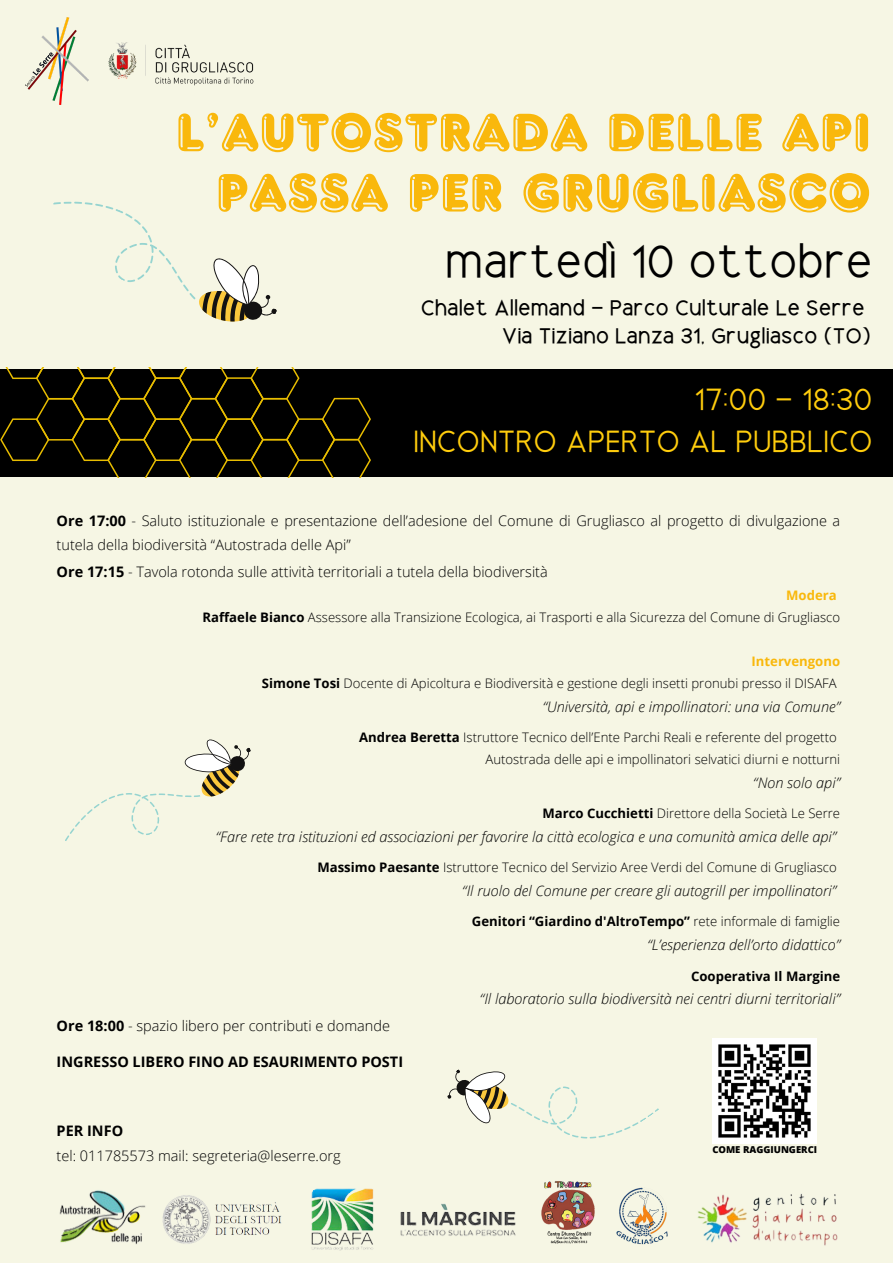
<style>
.page{position:relative;width:893px;height:1263px;background:#f6f6e4}
.page>*{position:absolute;margin:0;border:0;box-sizing:border-box;transform-origin:0 0}
.t1{font:56.18px "Frankfurter Com Highlight";color:#f9b80c}
.t2{font:44.17px "Dotcom";color:#000}
.t3{font:29.4px "Dotcom";color:#ffcd0d}
.t4{font:700 20.25px "Dotcom";color:#000}
.t5{font:300 14.48px/24.3px "Open Sans";color:#000}
.t6{font:italic 300 14.48px "Open Sans";color:#000}
.t7{font:700 14.48px "Open Sans";color:#000}
.t8{font:300 13.12px "Open Sans";color:#000}
.t9{font:700 13.12px "Open Sans";color:#000}
.t10{font:700 13.12px "Open Sans";color:#f9b80c}
.t11{font:800 9.52px "Open Sans";color:#000}
.s1{font-weight:700}
.s2{font-weight:300}
</style>
<div class="page">
<img style="left:25px;top:18px;width:64px;height:87px">
<img style="left:59px;top:1190px;width:87px;height:55px">
<img style="left:162px;top:1195px;width:119px;height:49px">
<img style="left:400px;top:1203px;width:116px;height:33px">
<img style="left:541px;top:1181px;width:54px;height:63px">
<img style="left:311px;top:1188px;width:63px;height:63px">
<img style="left:616px;top:1187px;width:52px;height:58px">
<img style="left:108px;top:42px;width:146px;height:44px">
<svg style="left:447px;top:1069px;width:212px;height:70px"></svg>
<div style="left:0;top:369px;width:893px;height:107px;background:#000"></div>
<svg style="left:65px;top:739px;width:186px;height:102px"></svg>
<svg style="left:0;top:368px;width:370px;height:109px"></svg>
<svg style="left:53px;top:201px;width:224px;height:121px"></svg>
<img style="left:697px;top:1193px;width:141px;height:53px">
<img style="left:712px;top:1038px;width:105px;height:105px">
<p class="t1" style="left:176px;top:98px;width:697px">L’AUTOSTRADA DELLE API</p>
<p class="t1" style="left:216px;top:158px;width:656px">PASSA PER GRUGLIASCO</p>
<p class="t2" style="left:445px;top:255px;width:429px">martedì 10 ottobre</p>
<p class="t4" style="left:421px;top:305px;width:445px">Chalet Allemand - Parco Culturale Le Serre</p>
<p class="t4" style="left:502px;top:333px;width:371px">Via Tiziano Lanza 31, Grugliasco (TO)</p>
<p class="t3" style="left:694px;top:395px;width:180px">17:00 - 18:30</p>
<p class="t3" style="left:413px;top:436px;width:460px">INCONTRO APERTO AL PUBBLICO</p>
<p class="t5" style="left:57px;top:508px;width:785px"><span class="s1">Ore 17:00</span> - Saluto istituzionale e presentazione dell’adesione del Comune di Grugliasco al progetto di divulgazione a tutela della biodiversità “Autostrada delle Api”</p>
<p class="t5" style="left:57px;top:560px;width:493px"><span class="s1">Ore 17:15</span> - Tavola rotonda sulle attività territoriali a tutela della biodiversità</p>
<p class="t10" style="left:786px;top:586px;width:52px">Modera</p>
<p class="t8" style="left:202px;top:608px;width:639px"><span class="s1">Raffaele Bianco</span> Assessore alla Transizione Ecologica, ai Trasporti e alla Sicurezza del Comune di Grugliasco</p>
<p class="t10" style="left:751px;top:652px;width:90px">Intervengono</p>
<p class="t8" style="left:262px;top:674px;width:576px"><span class="s1">Simone Tosi</span> Docente di Apicoltura e Biodiversità e gestione degli insetti pronubi presso il DISAFA</p>
<p class="t6" style="left:543px;top:696px;width:299px">“Università, api e impollinatori: una via Comune”</p>
<p class="t8" style="left:359px;top:728px;width:479px"><span class="s1">Andrea Beretta</span> Istruttore Tecnico dell’Ente Parchi Reali e referente del progetto</p>
<p class="t8" style="left:485px;top:750px;width:356px">Autostrada delle api e impollinatori selvatici diurni e notturni</p>
<p class="t6" style="left:753px;top:773px;width:88px">“Non solo api”</p>
<p class="t8" style="left:542px;top:804px;width:299px"><span class="s1">Marco Cucchietti</span> Direttore della Società Le Serre</p>
<p class="t6" style="left:216px;top:827px;width:622px">“Fare rete tra istituzioni ed associazioni per favorire la città ecologica e una comunità amica delle api”</p>
<p class="t8" style="left:317px;top:858px;width:521px"><span class="s1">Massimo Paesante</span> Istruttore Tecnico del Servizio Aree Verdi del Comune di Grugliasco</p>
<p class="t6" style="left:462px;top:881px;width:376px">“Il ruolo del Comune per creare gli autogrill per impollinatori”</p>
<p class="t9" style="left:472px;top:912px;width:370px">Genitori “Giardino d'AltroTempo” <span class="s2">rete informale di famiglie</span></p>
<p class="t6" style="left:647px;top:935px;width:194px">“L’esperienza dell’orto didattico”</p>
<p class="t9" style="left:691px;top:966px;width:150px">Cooperativa Il Margine</p>
<p class="t6" style="left:480px;top:989px;width:362px">“Il laboratorio sulla biodiversità nei centri diurni territoriali”</p>
<p class="t5" style="left:57px;top:1013px;width:335px"><span class="s1">Ore 18:00</span> - spazio libero per contributi e domande</p>
<p class="t7" style="left:57px;top:1052px;width:348px">INGRESSO LIBERO FINO AD ESAURIMENTO POSTI</p>
<p class="t7" style="left:57px;top:1121px;width:68px">PER INFO</p>
<p class="t5" style="left:57px;top:1143px;width:286px">tel: 011785573 mail: segreteria@leserre.org</p>
<p class="t11" style="left:712px;top:1142px;width:106px">COME RAGGIUNGERCI</p>
</div>
